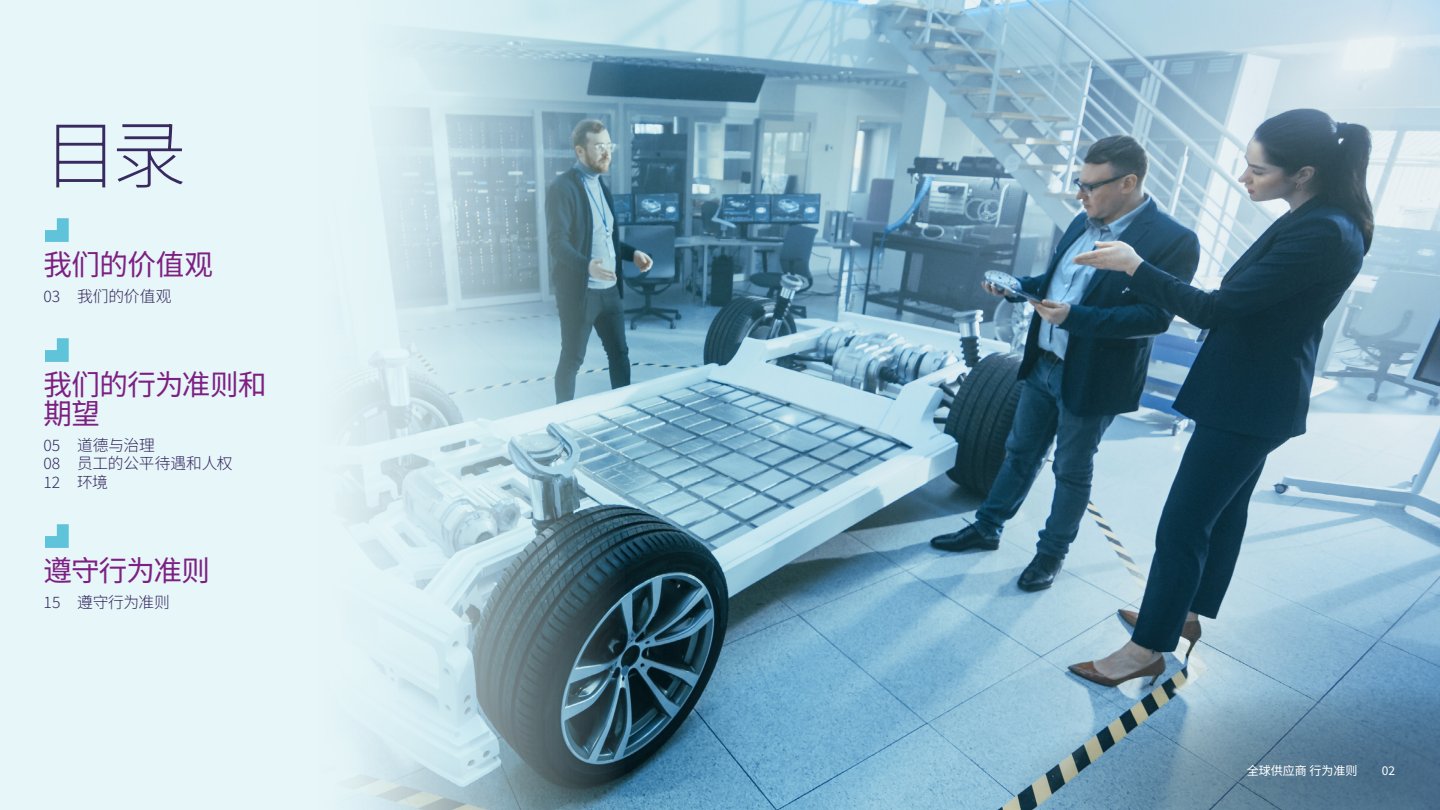
<style>
.page{position:relative;width:1440px;height:810px;background:#e7f6f9}
.page>*{position:absolute;margin:0;border:0;box-sizing:border-box;transform-origin:0 0}
.t1{font:200 75px "Noto Sans SC";color:#382a61}
.t2{font:28.5px/28.5px "Noto Sans SC";letter-spacing:-.02em;color:#7d2082}
.t3{font:300 15.75px/18.8px "Noto Sans SC";letter-spacing:-.01em;color:#382a61}
.t4{font:12px "Noto Sans SC";color:#fff}
</style>
<div class="page">
<img style="left:626px;top:0;width:814px;height:810px">
<svg style="left:348px;top:0;width:278px;height:810px"></svg>
<svg style="left:1005px;top:685px;width:435px;height:125px;background:#6b92a9"></svg>
<svg style="left:45px;top:218px;width:24px;height:24px"></svg>
<svg style="left:45px;top:338px;width:24px;height:24px"></svg>
<svg style="left:45px;top:524px;width:24px;height:24px"></svg>
<h1 class="t1" style="left:44px;top:112px;width:145px">目录</h1>
<h2 class="t2" style="left:44px;top:251px;width:171px">我们的价值观</h2>
<p class="t3" style="left:44px;top:287px;width:130px">03 我们的价值观</p>
<h2 class="t2" style="left:44px;top:371px;width:225px">我们的行为准则和期望</h2>
<p class="t3" style="left:44px;top:436px;width:190px">05 道德与治理<br>08 员工的公平待遇和人权<br>12 环境</p>
<h2 class="t2" style="left:44px;top:557px;width:168px">遵守行为准则</h2>
<p class="t3" style="left:44px;top:593px;width:128px">15 遵守行为准则</p>
<p class="t4" style="left:1247px;top:763px;width:112px">全球供应商 行为准则</p>
<p class="t4" style="left:1382px;top:763px;width:15px">02</p>
</div>
